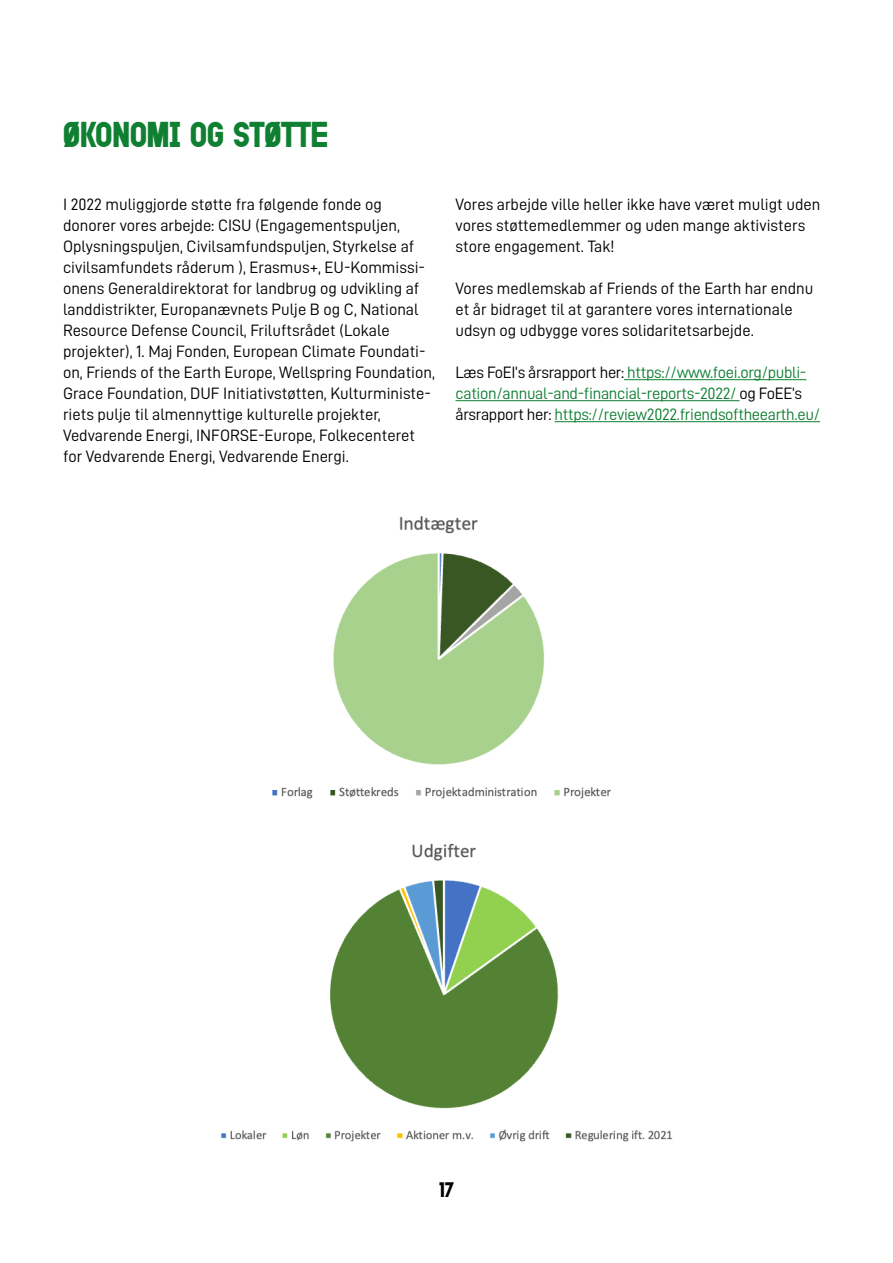
<style>
.page{position:relative;width:893px;height:1263px;background:#fff}
.page>*{position:absolute;margin:0;border:0;box-sizing:border-box;transform-origin:0 0}
.t1{font:700 36px "Normal";color:#0f7f32}
.t2{font:700 21px "Normal";color:#000}
.t3{font:16.5px/21px "D DIN";color:#000}
.t4{font:16.5px/21px "D DIN";letter-spacing:-.02em;color:#0f7f32}
.s1{color:#000}
</style>
<div class="page">
<img style="left:272px;top:516px;width:339px;height:283px">
<img style="left:221px;top:843px;width:452px;height:299px">
<hr style="left:624px;top:379px;width:182px;height:1px;background:#0f7f32">
<hr style="left:455px;top:400px;width:285px;height:1px;background:#0f7f32">
<hr style="left:554px;top:421px;width:266px;height:1px;background:#0f7f32">
<h1 class="t1" style="left:63px;top:112px;width:267px">ØKONOMI OG STØTTE</h1>
<p class="t3" style="left:63px;top:194px;width:373px">I 2022 muliggjorde støtte fra følgende fonde og donorer vores arbejde: CISU (Engagementspuljen, Oplysningspuljen, Civilsamfundspuljen, Styrkelse af civilsamfundets råderum ), Erasmus+, EU-Kommissi&shy;onens Generaldirektorat for landbrug og udvikling af landdistrikter, Europanævnets Pulje B og C, National Resource Defense Council, Friluftsrådet (Lokale projekter), 1. Maj Fonden, European Climate Foundati&shy;on, Friends of the Earth Europe, Wellspring Foundation, Grace Foundation, DUF Initiativstøtten, Kulturministe&shy;riets pulje til almennyttige kulturelle projekter, Vedvarende Energi, INFORSE-Europe, Folkecenteret for Vedvarende Energi, Vedvarende Energi.</p>
<p class="t3" style="left:455px;top:194px;width:366px">Vores arbejde ville heller ikke have været muligt uden vores støttemedlemmer og uden mange aktivisters store engagement. Tak!</p>
<p class="t3" style="left:455px;top:278px;width:359px">Vores medlemskab af Friends of the Earth har endnu et år bidraget til at garantere vores internationale udsyn og udbygge vores solidaritetsarbejde.</p>
<p class="t4" style="left:455px;top:362px;width:366px"><span class="s1">Læs FoEI’s årsrapport her:</span> https://www.foei.org/publi&shy;cation/annual-and-financial-reports-2022/ <span class="s1">og FoEE’s årsrapport her:</span> https://review2022.friendsoftheearth.eu/</p>
<p class="t2" style="left:439px;top:1176px;width:16px">17</p>
</div>
